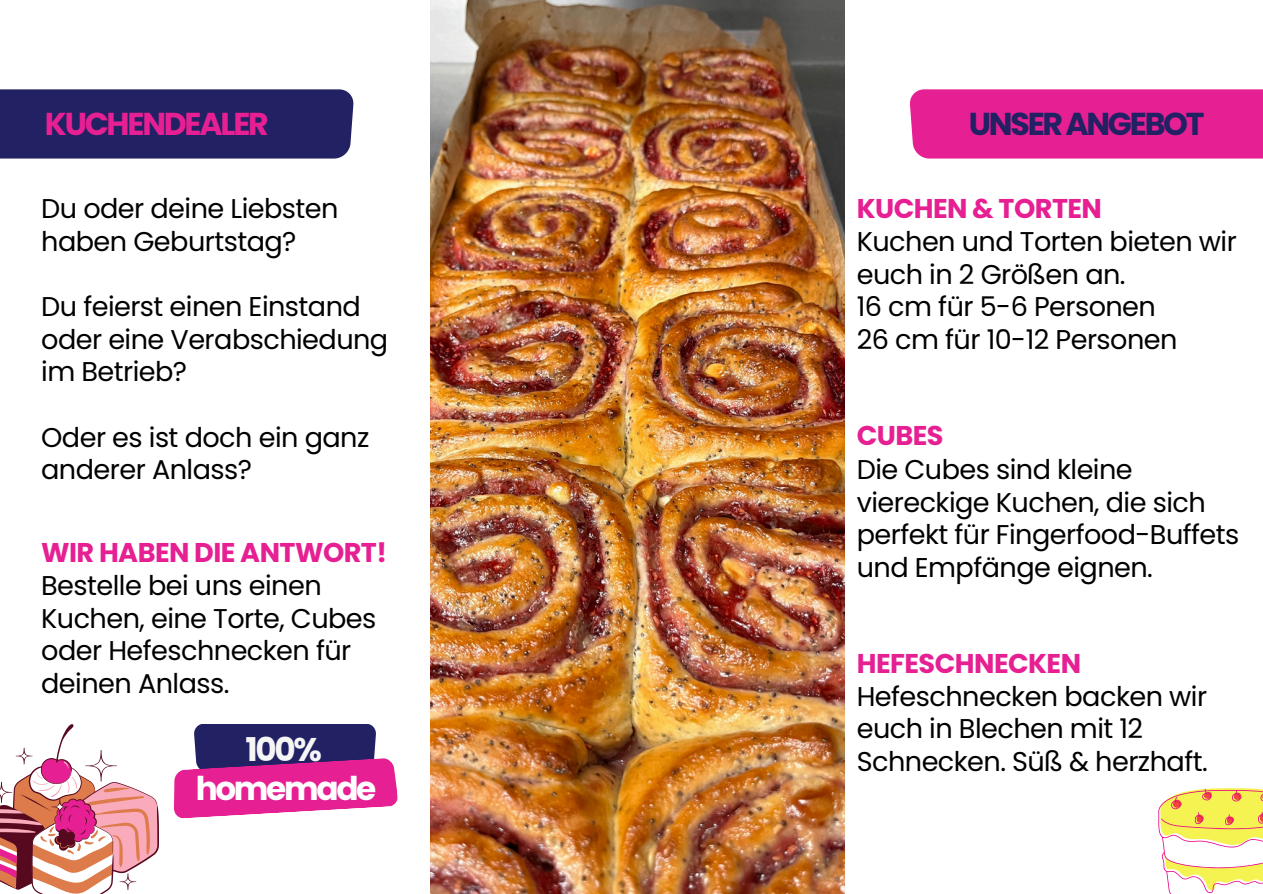
<style>
.page{position:relative;width:1263px;height:894px;background:#fff}
.page>*{position:absolute;margin:0;border:0;box-sizing:border-box;transform-origin:0 0}
.t1{font:700 32.7px "Poppins";letter-spacing:-.07em;color:#fff}
.t2{font:700 32.7px "Poppins";color:#f5f5f5}
.t3{font:700 31.65px "Poppins";letter-spacing:-.07em;color:#e61f93}
.t4{font:700 31.65px "Poppins";letter-spacing:-.07em;color:#212163}
.t5{font:27.15px/32.7px "Poppins";letter-spacing:-.02em;color:#000}
.t6{font:700 27.15px "Poppins";letter-spacing:-.02em;color:#e61f93}
</style>
<div class="page">
<div style="left:0;top:89px;width:353px;height:69px;background:#212163"></div>
<svg style="left:174px;top:724px;width:224px;height:94px"></svg>
<img style="left:431px;top:0;width:414px;height:893px">
<div style="left:910px;top:89px;width:353px;height:69px;background:#e61f93"></div>
<svg style="left:0;top:724px;width:159px;height:169px"></svg>
<svg style="left:1158px;top:788px;width:105px;height:105px"></svg>
<p class="t3" style="left:45px;top:101px;width:225px">KUCHENDEALER</p>
<p class="t5" style="left:41px;top:192px;width:299px">Du oder deine Liebsten haben Geburtstag?</p>
<p class="t5" style="left:41px;top:290px;width:349px">Du feierst einen Einstand oder eine Verabschiedung im Betrieb?</p>
<p class="t5" style="left:41px;top:420px;width:330px">Oder es ist doch ein ganz anderer Anlass?</p>
<p class="t6" style="left:41px;top:533px;width:347px">WIR HABEN DIE ANTWORT!</p>
<h2 class="t5" style="left:41px;top:569px;width:337px">Bestelle bei uns einen<br>Kuchen, eine Torte, Cubes oder Hefeschnecken für deinen Anlass.</h2>
<p class="t2" style="left:246px;top:726px;width:78px">100%</p>
<p class="t1" style="left:196px;top:765px;width:182px">homemade</p>
<h2 class="t4" style="left:969px;top:101px;width:237px">UNSERANGEBOT</h2>
<p class="t6" style="left:857px;top:189px;width:247px">KUCHEN &amp; TORTEN</p>
<p class="t5" style="left:857px;top:225px;width:382px">Kuchen und Torten bieten wir euch in 2 Größen an.</p>
<p class="t5" style="left:857px;top:290px;width:301px">16 cm für 5-6 Personen</p>
<p class="t5" style="left:857px;top:323px;width:322px">26 cm für 10-12 Personen</p>
<p class="t6" style="left:857px;top:417px;width:88px">CUBES</p>
<p class="t5" style="left:857px;top:453px;width:384px">Die Cubes sind kleine viereckige Kuchen, die sich perfekt für Fingerfood-Buffets und Empfänge eignen.</p>
<p class="t6" style="left:857px;top:644px;width:226px">HEFESCHNECKEN</p>
<p class="t5" style="left:857px;top:679px;width:352px">Hefeschnecken backen wir euch in Blechen mit 12<br>Schnecken. Süß &amp; herzhaft.</p>
</div>
